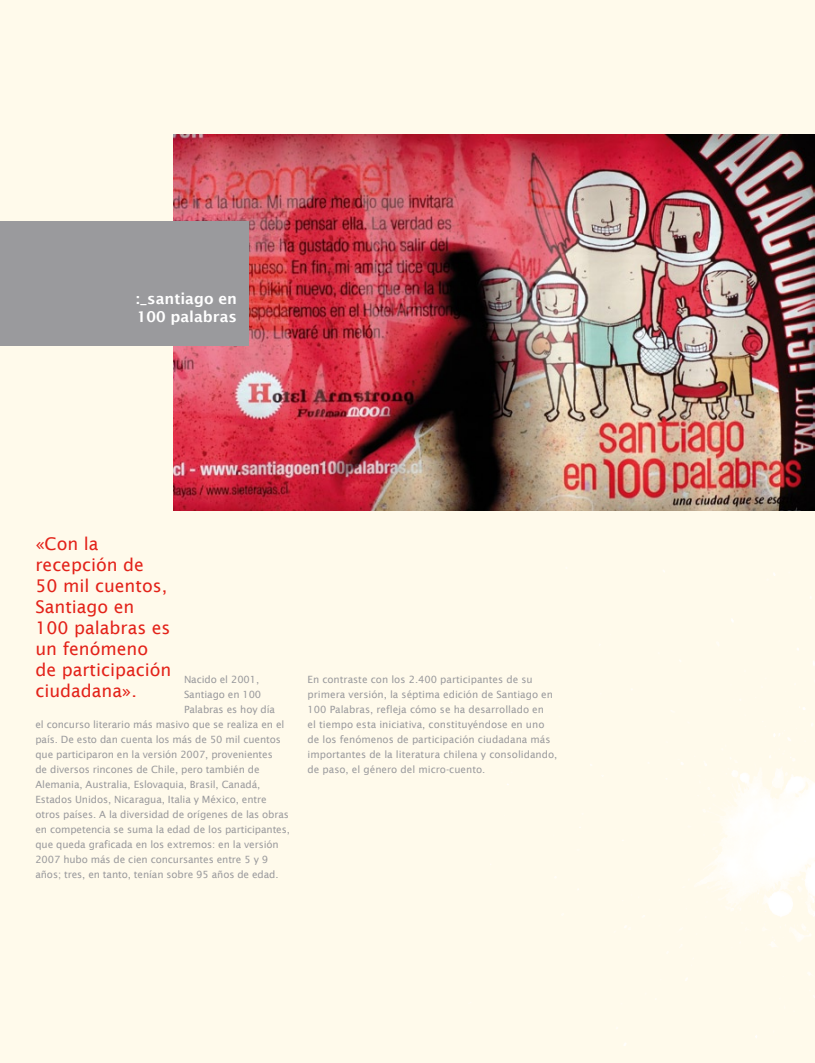
<style>
.page{position:relative;width:815px;height:1063px;background:#fff}
.page>*{position:absolute;margin:0;border:0;box-sizing:border-box;transform-origin:0 0}
.t1{font:17.5px/21px "Lucida Sans";color:#e32219}
.t2{font:600 15px/18px "Lucida Sans";color:#fff}
.t3{font:10px/15px "Lucida Sans";letter-spacing:-.01em;color:#9a9a9d}
</style>
<div class="page">
<div style="left:0;top:0;width:814px;height:1063px;background:#fffaeb"></div>
<img style="left:507px;top:553px;width:308px;height:509px">
<img style="left:173px;top:135px;width:642px;height:375px">
<div style="left:0;top:221px;width:248px;height:124px;background:#9a9a9d"></div>
<h2 class="t2" style="left:136px;top:289px;width:103px">:_santiago en<br>100 palabras</h2>
<h1 class="t1" style="left:35px;top:534px;width:138px">«Con la recepción de<br>50 mil cuentos,<br>Santiago en<br>100 palabras es un fenómeno de participación ciudadana».</h1>
<p class="t3" style="left:184px;top:672px;width:77px">Nacido el 2001,</p>
<p class="t3" style="left:184px;top:687px;width:79px">Santiago en 100</p>
<p class="t3" style="left:184px;top:702px;width:93px">Palabras es hoy día</p>
<p class="t3" style="left:35px;top:717px;width:250px">el concurso literario más masivo que se realiza en el</p>
<p class="t3" style="left:35px;top:732px;width:247px">país. De esto dan cuenta los más de 50 mil cuentos</p>
<p class="t3" style="left:35px;top:747px;width:239px">que participaron en la versión 2007, provenientes</p>
<p class="t3" style="left:35px;top:762px;width:226px">de diversos rincones de Chile, pero también de</p>
<p class="t3" style="left:35px;top:777px;width:226px">Alemania, Australia, Eslovaquia, Brasil, Canadá,</p>
<p class="t3" style="left:35px;top:792px;width:233px">Estados Unidos, Nicaragua, Italia y México, entre</p>
<p class="t3" style="left:35px;top:807px;width:255px">otros países. A la diversidad de orígenes de las obras</p>
<p class="t3" style="left:35px;top:822px;width:256px">en competencia se suma la edad de los participantes,</p>
<p class="t3" style="left:35px;top:837px;width:245px">que queda graficada en los extremos: en la versión</p>
<p class="t3" style="left:35px;top:852px;width:234px">2007 hubo más de cien concursantes entre 5 y 9</p>
<p class="t3" style="left:35px;top:867px;width:245px">años; tres, en tanto, tenían sobre 95 años de edad.</p>
<p class="t3" style="left:308px;top:672px;width:251px">En contraste con los 2.400 participantes de su primera versión, la séptima edición de Santiago en 100 Palabras, refleja cómo se ha desarrollado en<br>el tiempo esta iniciativa, constituyéndose en uno de los fenómenos de participación ciudadana más importantes de la literatura chilena y consolidando, de paso, el género del micro-cuento.</p>
</div>
